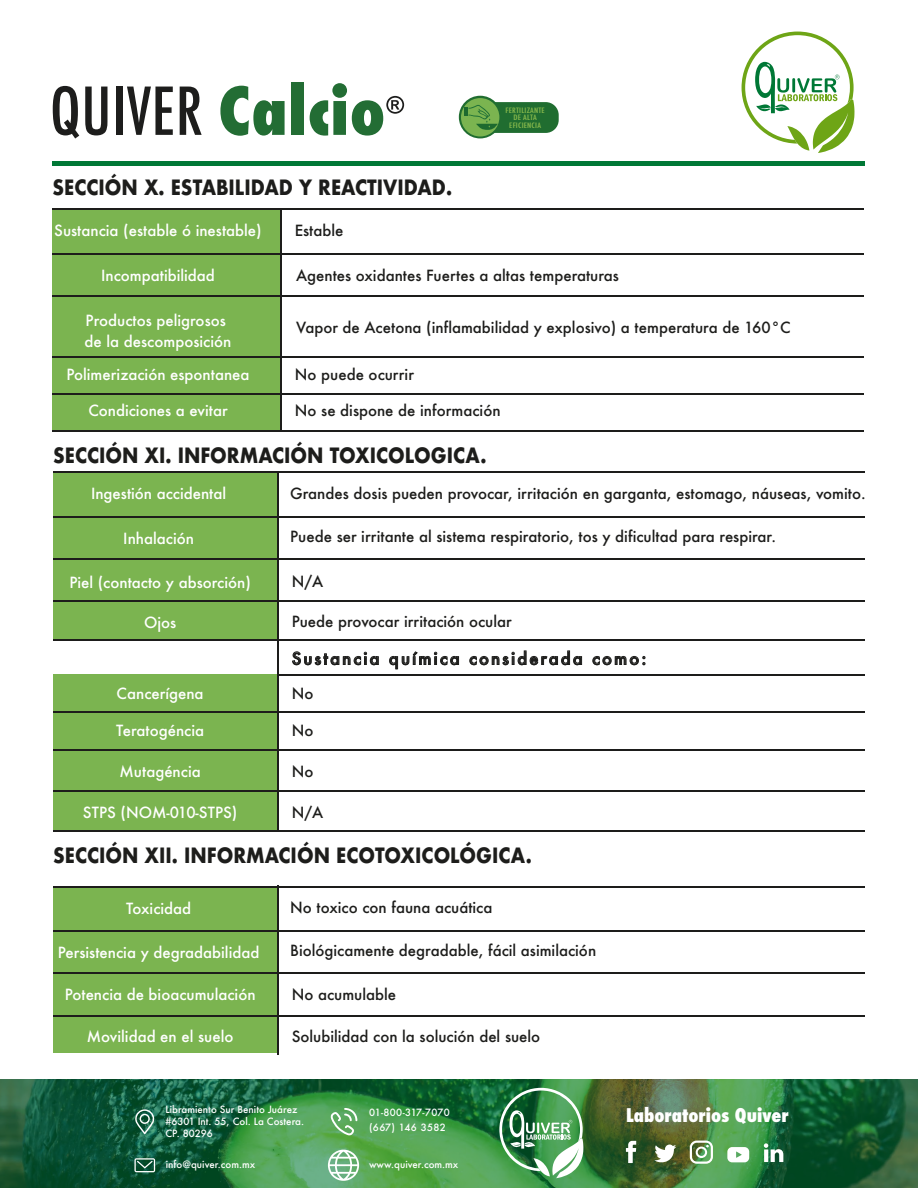
<style>
.page{position:relative;width:918px;height:1188px;background:#fff}
.page>*{position:absolute;margin:0;border:0;box-sizing:border-box;transform-origin:0 0}
.t1{font:700 20.55px "Futura";color:#1d1d1b;scale:.88 1}
.t2{font:800 condensed 18.3px "Futura";color:#fff}
.t3{font:500 16.5px "Futura";letter-spacing:.13em;color:#1d1d1b}
.t4{font:500 15px "Futura";color:#1d1d1b}
.t5{font:500 15px/21px "Futura";color:#fff}
.t6{font:500 9.75px/11.7px "Futura";color:#fff}
.t7{font:500 9.75px/15px "Futura";letter-spacing:.04em;color:#fff}
.t8{font:500 condensed 7.2px/7.5px "Futura";letter-spacing:.02em;color:#89ba4c;text-align:center;scale:1.24 1}
</style>
<div class="page">
<div style="left:53px;top:161px;width:812px;height:5px;background:#007836"></div>
<svg style="left:0;top:1079px;width:918px;height:109px;background:#2d723f"></svg>
<svg style="left:499px;top:1088px;width:84px;height:90px"></svg>
<svg style="left:135px;top:1109px;width:19px;height:25px"></svg>
<svg style="left:328px;top:1150px;width:31px;height:31px"></svg>
<svg style="left:331px;top:1108px;width:26px;height:27px"></svg>
<svg style="left:134px;top:1158px;width:21px;height:14px"></svg>
<svg style="left:727px;top:1147px;width:22px;height:15px"></svg>
<svg style="left:654px;top:1145px;width:22px;height:18px"></svg>
<svg style="left:626px;top:1141px;width:10px;height:22px"></svg>
<svg style="left:690px;top:1141px;width:23px;height:23px"></svg>
<svg style="left:764px;top:1143px;width:19px;height:19px"></svg>
<svg style="left:53px;top:86px;width:26px;height:53px"></svg>
<svg style="left:85px;top:87px;width:22px;height:48px"></svg>
<div style="left:116px;top:87px;width:6px;height:48px;background:#1d1d1c"></div>
<svg style="left:127px;top:87px;width:46px;height:48px"></svg>
<svg style="left:180px;top:87px;width:22px;height:48px"></svg>
<svg style="left:220px;top:86px;width:65px;height:50px"></svg>
<div style="left:291px;top:82px;width:13px;height:53px;background:#236d34"></div>
<svg style="left:310px;top:83px;width:94px;height:53px"></svg>
<div style="left:476px;top:102px;width:83px;height:31px;background:#206d30;border-radius:13px"></div>
<svg style="left:459px;top:96px;width:43px;height:42px"></svg>
<div style="left:461px;top:98px;width:38px;height:38px;background:#7bb450;border-radius:50%"></div>
<svg style="left:464px;top:105px;width:34px;height:25px"></svg>
<div style="left:53px;top:209px;width:227px;height:221px;background:#7bb450"></div>
<hr style="left:53px;top:253px;width:811px;height:1px;background:#1d1d1b">
<hr style="left:53px;top:208px;width:811px;height:2px;background:#1d1d1b">
<hr style="left:53px;top:295px;width:811px;height:2px;background:#1d1d1b">
<hr style="left:53px;top:356px;width:811px;height:2px;background:#1d1d1b">
<hr style="left:53px;top:393px;width:811px;height:1px;background:#1d1d1b">
<hr style="left:53px;top:430px;width:811px;height:2px;background:#1d1d1b">
<hr style="left:280px;top:209px;width:2px;height:221px;background:#1d1d1b">
<div style="left:53px;top:887px;width:226px;height:166px;background:#7bb450"></div>
<div style="left:53px;top:472px;width:225px;height:167px;background:#7bb450"></div>
<div style="left:53px;top:674px;width:225px;height:157px;background:#7bb450"></div>
<hr style="left:278px;top:472px;width:1px;height:360px;background:#1d1d1b">
<hr style="left:53px;top:516px;width:812px;height:2px;background:#1d1d1b">
<hr style="left:53px;top:472px;width:812px;height:1px;background:#1d1d1b">
<hr style="left:53px;top:559px;width:812px;height:1px;background:#1d1d1b">
<hr style="left:53px;top:601px;width:812px;height:1px;background:#1d1d1b">
<hr style="left:53px;top:639px;width:812px;height:2px;background:#1d1d1b">
<hr style="left:278px;top:674px;width:587px;height:2px;background:#1d1d1b">
<hr style="left:278px;top:886px;width:1px;height:169px;background:#1d1d1b">
<hr style="left:53px;top:931px;width:812px;height:1px;background:#1d1d1b">
<hr style="left:53px;top:886px;width:812px;height:1px;background:#1d1d1b">
<hr style="left:53px;top:973px;width:812px;height:1px;background:#1d1d1b">
<hr style="left:53px;top:1015px;width:812px;height:1px;background:#1d1d1b">
<hr style="left:53px;top:711px;width:812px;height:1px;background:#1d1d1b">
<hr style="left:53px;top:749px;width:812px;height:1px;background:#1d1d1b">
<hr style="left:53px;top:790px;width:812px;height:1px;background:#1d1d1b">
<hr style="left:53px;top:831px;width:812px;height:1px;background:#1d1d1b">
<svg style="left:292px;top:651px;width:87px;height:15px"></svg>
<svg style="left:389px;top:651px;width:70px;height:19px"></svg>
<svg style="left:469px;top:650px;width:113px;height:15px"></svg>
<svg style="left:592px;top:655px;width:54px;height:10px"></svg>
<svg style="left:742px;top:32px;width:113px;height:121px"></svg>
<p class="t8" style="left:505px;top:106px;width:33px">FERTILIZANTE<br>DE ALTA<br>EFICIENCIA</p>
<h1 class="t1" style="left:53px;top:172px;width:456px">SECCIÓN X. ESTABILIDAD Y REACTIVIDAD.</h1>
<p class="t5" style="left:54px;top:220px;width:209px">Sustancia (estable ó inestable)</p>
<p class="t5" style="left:101px;top:264px;width:115px">Incompatibilidad</p>
<p class="t4" style="left:295px;top:220px;width:50px">Estable</p>
<p class="t4" style="left:296px;top:265px;width:324px">Agentes oxidantes Fuertes a altas temperaturas</p>
<p class="t5" style="left:85px;top:309px;width:148px">Productos peligrosos de la descomposición</p>
<p class="t4" style="left:296px;top:317px;width:496px">Vapor de Acetona (inflamabilidad y explosivo) a temperatura de 160°C</p>
<p class="t4" style="left:295px;top:364px;width:121px">No puede ocurrir</p>
<p class="t4" style="left:295px;top:400px;width:207px">No se dispone de información</p>
<h1 class="t1" style="left:53px;top:440px;width:494px">SECCIÓN XI. INFORMACIÓN TOXICOLOGICA.</h1>
<p class="t5" style="left:66px;top:364px;width:185px">Polimerización espontanea</p>
<p class="t5" style="left:88px;top:399px;width:141px">Condiciones a evitar</p>
<p class="t5" style="left:91px;top:483px;width:137px">Ingestión accidental</p>
<p class="t5" style="left:123px;top:528px;width:72px">Inhalación</p>
<p class="t4" style="left:290px;top:483px;width:577px">Grandes dosis pueden provocar, irritación en garganta, estomago, náuseas, vomito.</p>
<p class="t4" style="left:290px;top:526px;width:487px">Puede ser irritante al sistema respiratorio, tos y dificultad para respirar.</p>
<p class="t5" style="left:69px;top:571px;width:183px">Piel (contacto y absorción)</p>
<p class="t4" style="left:292px;top:572px;width:33px">N/A</p>
<p class="t5" style="left:144px;top:611px;width:34px">Ojos</p>
<p class="t4" style="left:292px;top:612px;width:222px">Puede provocar irritación ocular</p>
<p class="t3" style="left:292px;top:647px;width:356px">Sustancia química considerada como:</p>
<p class="t5" style="left:117px;top:683px;width:89px">Cancerígena</p>
<p class="t4" style="left:292px;top:683px;width:23px">No</p>
<p class="t5" style="left:116px;top:720px;width:90px">Teratogéncia</p>
<p class="t4" style="left:292px;top:720px;width:23px">No</p>
<p class="t5" style="left:120px;top:761px;width:83px">Mutagéncia</p>
<p class="t4" style="left:292px;top:761px;width:23px">No</p>
<p class="t5" style="left:83px;top:802px;width:156px">STPS (NOM-010-STPS)</p>
<p class="t4" style="left:292px;top:802px;width:33px">N/A</p>
<h1 class="t1" style="left:53px;top:840px;width:546px">SECCIÓN XII. INFORMACIÓN ECOTOXICOLÓGICA.</h1>
<p class="t5" style="left:126px;top:897px;width:67px">Toxicidad</p>
<p class="t5" style="left:58px;top:942px;width:203px">Persistencia y degradabilidad</p>
<p class="t4" style="left:290px;top:898px;width:204px">No toxico con fauna acuática</p>
<p class="t4" style="left:290px;top:940px;width:308px">Biológicamente degradable, fácil asimilación</p>
<p class="t5" style="left:65px;top:984px;width:192px">Potencia de bioacumulación</p>
<p class="t4" style="left:292px;top:984px;width:106px">No acumulable</p>
<p class="t5" style="left:87px;top:1025px;width:148px">Movilidad en el suelo</p>
<p class="t4" style="left:292px;top:1026px;width:250px">Solubilidad con la solución del suelo</p>
<p class="t6" style="left:165px;top:1104px;width:140px">Libramiento Sur Benito Juárez #6301 Int. 55, Col. La Costera.<br>CP. 80296</p>
<p class="t6" style="left:166px;top:1159px;width:91px">info@quiver.com.mx</p>
<p class="t6" style="left:369px;top:1159px;width:91px">www.quiver.com.mx</p>
<p class="t7" style="left:369px;top:1105px;width:82px">01-800-317-7070 (667) 146 3582</p>
<p class="t2" style="left:626px;top:1103px;width:164px">Laboratorios Quiver</p>
</div>
